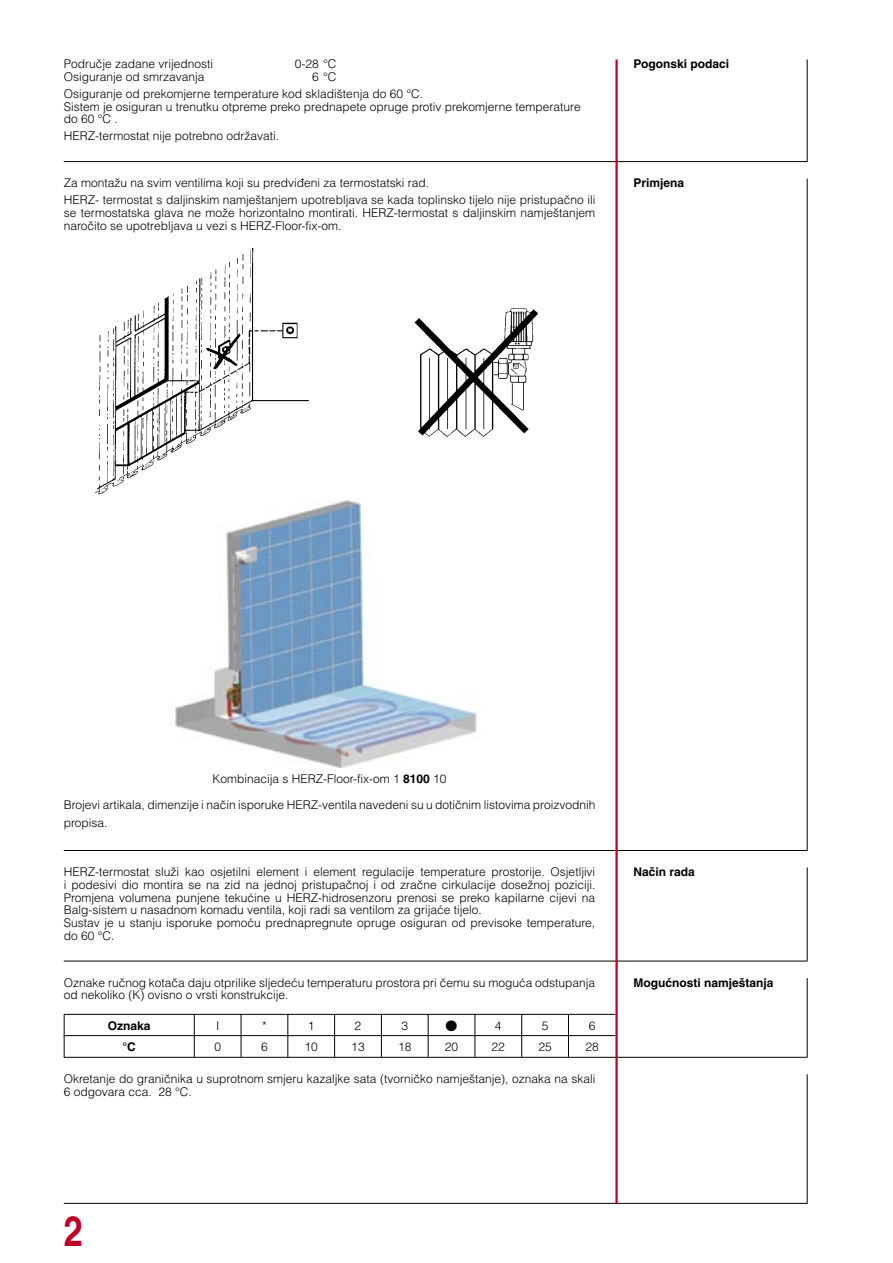
<style>
.page{position:relative;width:893px;height:1263px;background:#fff}
.page>*{position:absolute;margin:0;border:0;box-sizing:border-box;transform-origin:0 0}
.t1{font:700 42px "Helvetica CE";color:#be0027;scale:.82 1}
.t2{font:300 12px/12.8px "Helvetica CE";color:#000}
.t3{font:700 12px "Helvetica CE";color:#000}
.s1{font-weight:700}
</style>
<div class="page">
<hr style="left:807px;top:60px;width:1px;height:101px;background:#000">
<hr style="left:807px;top:179px;width:1px;height:671px;background:#000">
<hr style="left:807px;top:867px;width:1px;height:94px;background:#000">
<hr style="left:807px;top:978px;width:1px;height:79px;background:#000">
<hr style="left:807px;top:1074px;width:1px;height:129px;background:#000">
<hr style="left:64px;top:161px;width:553px;height:1px;background:#000">
<hr style="left:617px;top:161px;width:190px;height:1px;background:#000">
<hr style="left:64px;top:850px;width:553px;height:1px;background:#000">
<hr style="left:617px;top:850px;width:190px;height:1px;background:#000">
<hr style="left:64px;top:961px;width:553px;height:1px;background:#000">
<hr style="left:617px;top:961px;width:190px;height:1px;background:#000">
<hr style="left:64px;top:1057px;width:553px;height:1px;background:#000">
<hr style="left:617px;top:1057px;width:190px;height:1px;background:#000">
<hr style="left:64px;top:1203px;width:553px;height:1px;background:#000">
<hr style="left:617px;top:1203px;width:190px;height:1px;background:#000">
<img style="left:95px;top:247px;width:214px;height:248px">
<img style="left:414px;top:308px;width:125px;height:129px">
<img style="left:175px;top:500px;width:303px;height:268px">
<hr style="left:64px;top:1014px;width:130px;height:1px;background:#000">
<hr style="left:195px;top:1014px;width:46px;height:1px;background:#000">
<hr style="left:241px;top:1014px;width:46px;height:1px;background:#000">
<hr style="left:288px;top:1014px;width:46px;height:1px;background:#000">
<hr style="left:335px;top:1014px;width:46px;height:1px;background:#000">
<hr style="left:382px;top:1014px;width:46px;height:1px;background:#000">
<hr style="left:428px;top:1014px;width:47px;height:1px;background:#000">
<hr style="left:475px;top:1014px;width:46px;height:1px;background:#000">
<hr style="left:522px;top:1014px;width:46px;height:1px;background:#000">
<hr style="left:569px;top:1014px;width:46px;height:1px;background:#000">
<hr style="left:64px;top:1035px;width:131px;height:1px;background:#000">
<svg style="left:64px;top:1015px;width:1px;height:42px"></svg>
<hr style="left:195px;top:1035px;width:46px;height:1px;background:#000">
<svg style="left:194px;top:1014px;width:1px;height:43px"></svg>
<hr style="left:241px;top:1035px;width:47px;height:1px;background:#000">
<svg style="left:241px;top:1015px;width:1px;height:42px"></svg>
<hr style="left:288px;top:1035px;width:47px;height:1px;background:#000">
<svg style="left:287px;top:1014px;width:1px;height:43px"></svg>
<hr style="left:335px;top:1035px;width:47px;height:1px;background:#000">
<svg style="left:334px;top:1014px;width:1px;height:43px"></svg>
<hr style="left:382px;top:1035px;width:46px;height:1px;background:#000">
<svg style="left:381px;top:1014px;width:1px;height:43px"></svg>
<hr style="left:428px;top:1035px;width:47px;height:1px;background:#000">
<svg style="left:428px;top:1015px;width:1px;height:42px"></svg>
<hr style="left:475px;top:1035px;width:47px;height:1px;background:#000">
<svg style="left:475px;top:1015px;width:1px;height:42px"></svg>
<hr style="left:522px;top:1035px;width:47px;height:1px;background:#000">
<svg style="left:521px;top:1014px;width:1px;height:43px"></svg>
<hr style="left:569px;top:1035px;width:46px;height:1px;background:#000">
<svg style="left:568px;top:1014px;width:1px;height:43px"></svg>
<hr style="left:615px;top:60px;width:3px;height:1143px;background:#be0027">
<p class="t2" style="left:64px;top:58px;width:151px">Područje zadane vrijednosti</p>
<p class="t2" style="left:295px;top:58px;width:43px">0-28 °C</p>
<p class="t2" style="left:64px;top:70px;width:142px">Osiguranje od smrzavanja</p>
<p class="t2" style="left:312px;top:70px;width:26px">6 °C</p>
<p class="t2" style="left:64px;top:87px;width:361px">Osiguranje od prekomjerne temperature kod skladištenja do 60 °C.</p>
<p class="t2" style="left:64px;top:100px;width:518px">Sistem je osiguran u trenutku otpreme preko prednapete opruge protiv prekomjerne temperature</p>
<p class="t2" style="left:64px;top:113px;width:56px">do 60 °C .</p>
<p class="t2" style="left:64px;top:130px;width:217px">HERZ-termostat nije potrebno održavati.</p>
<p class="t2" style="left:64px;top:177px;width:367px">Za montažu na svim ventilima koji su predviđeni za termostatski rad.</p>
<p class="t2" style="left:64px;top:194px;width:533px;text-align:justify">HERZ- termostat s daljinskim namještanjem upotrebljava se kada toplinsko tijelo nije pristupačno ili se termostatska glava ne može horizontalno montirati. HERZ-termostat s daljinskim namještanjem naročito se upotrebljava u vezi s HERZ-Floor-fix-om.</p>
<p class="t3" style="left:634px;top:57px;width:97px">Pogonski podaci</p>
<p class="t3" style="left:634px;top:176px;width:52px">Primjena</p>
<p class="t2" style="left:212px;top:772px;width:236px">Kombinacija s HERZ-Floor-fix-om 1 <span class="s1">8100</span> 10</p>
<p class="t2" style="left:64px;top:795px;width:533px;line-height:18px">Brojevi artikala, dimenzije i način isporuke HERZ-ventila navedeni su u dotičnim listovima proizvodnih propisa.</p>
<p class="t2" style="left:64px;top:865px;width:533px;text-align:justify">HERZ-termostat služi kao osjetilni element i element regulacije temperature prostorije. Osjetljivi i podesivi dio montira se na zid na jednoj pristupačnoj i od zračne cirkulacije dosežnoj poziciji.<br>Promjena volumena punjene tekućine u HERZ-hidrosenzoru prenosi se preko kapilarne cijevi na Balg-sistem u nasadnom komadu ventila, koji radi sa ventilom za grijaće tijelo.</p>
<p class="t2" style="left:64px;top:916px;width:533px">Sustav je u stanju isporuke pomoću prednapregnute opruge osiguran od previsoke temperature, do 60 °C.</p>
<p class="t2" style="left:64px;top:976px;width:533px">Oznake ručnog kotača daju otprilike sljedeću temperaturu prostora pri čemu su moguća odstupanja od nekoliko (K) ovisno o vrsti konstrukcije.</p>
<p class="t3" style="left:108px;top:1018px;width:44px">Oznaka</p>
<p class="t2" style="left:216px;top:1019px;width:5px">I</p>
<p class="t2" style="left:262px;top:1019px;width:6px">*</p>
<p class="t2" style="left:308px;top:1019px;width:8px">1</p>
<p class="t2" style="left:355px;top:1019px;width:8px">2</p>
<p class="t2" style="left:401px;top:1019px;width:8px">3</p>
<p class="t2" style="left:495px;top:1019px;width:8px">4</p>
<p class="t2" style="left:542px;top:1019px;width:8px">5</p>
<p class="t2" style="left:589px;top:1019px;width:8px">6</p>
<p class="t3" style="left:122px;top:1040px;width:15px">°C</p>
<p class="t2" style="left:214px;top:1040px;width:8px">0</p>
<p class="t2" style="left:261px;top:1040px;width:8px">6</p>
<p class="t2" style="left:305px;top:1040px;width:15px">10</p>
<p class="t2" style="left:351px;top:1040px;width:15px">13</p>
<p class="t2" style="left:398px;top:1040px;width:15px">18</p>
<p class="t2" style="left:445px;top:1040px;width:15px">20</p>
<p class="t2" style="left:492px;top:1040px;width:15px">22</p>
<p class="t2" style="left:538px;top:1040px;width:15px">25</p>
<p class="t2" style="left:585px;top:1040px;width:15px">28</p>
<p class="t2" style="left:64px;top:1072px;width:533px">Okretanje do graničnika u suprotnom smjeru kazaljke sata (tvorničko namještanje), oznaka na skali<br>6 odgovara cca. 28 °C.</p>
<p class="t3" style="left:634px;top:865px;width:63px">Način rada</p>
<p class="t3" style="left:634px;top:975px;width:142px">Mogućnosti namještanja</p>
<p class="t1" style="left:64px;top:1207px;width:25px">2</p>
</div>
